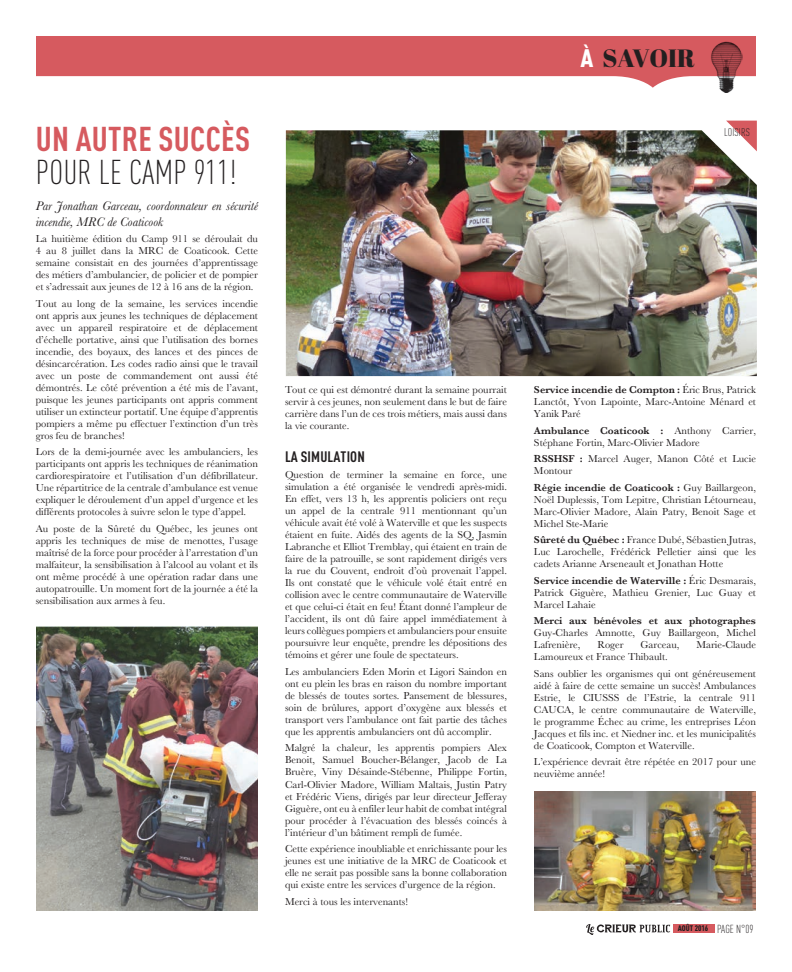
<style>
.page{position:relative;width:792px;height:972px;background:#fff}
.page>*{position:absolute;margin:0;border:0;box-sizing:border-box;transform-origin:0 0}
.t1{font:300 condensed 34px "DINOT";letter-spacing:.01em;color:#231f20}
.t2{font:700 condensed 34px "DINOT";letter-spacing:.01em;color:#d65a5f}
.t3{font:25px "Abril Fatface";color:#231f20}
.t4{font:700 condensed 15px "DINOT";letter-spacing:.01em;color:#231f20}
.t5{font:italic 13px/16px "Baskerville";color:#231f20}
.t6{font:300 condensed 11.5px "DINOT";color:#231f20}
.t7{font:300 condensed 11px "DINOT";letter-spacing:.01em;color:#231f20}
.t8{font:10.5px/12px "Baskerville";color:#231f20;text-align:justify}
.t9{font:600 10.5px "Baskerville";color:#231f20}
.t10{font:900 condensed 8px "DINOT";color:#231f20}
.s1{font-family:"DINOT";font-weight:900;font-stretch:condensed;color:#fff}
.s2{font-weight:600}
.s3{font-weight:300;font-size:11.5px}
</style>
<div class="page">
<div style="left:673px;top:924px;width:42px;height:9px;background:#d65a5f"></div>
<svg style="left:586px;top:924px;width:84px;height:11px"></svg>
<svg style="left:36px;top:36px;width:720px;height:52px;fill:#d65a5f"></svg>
<img style="left:711px;top:41px;width:32px;height:52px">
<img style="left:36px;top:626px;width:222px;height:285px">
<svg style="left:726px;top:121px;width:31px;height:9px"></svg>
<img style="left:286px;top:130px;width:471px;height:246px">
<img style="left:534px;top:791px;width:222px;height:120px">
<h1 class="t2" style="left:36px;top:119px;width:216px">UN AUTRE SUCCÈS</h1>
<h1 class="t1" style="left:36px;top:153px;width:202px">POUR LE CAMP 911!</h1>
<p class="t5" style="left:36px;top:198px;width:224px">Par Jonathan Garceau, coordonnateur en sécurité incendie, MRC de Coaticook</p>
<p class="t8" style="left:36px;top:233px;width:224px">La huitième édition du Camp 911 se déroulait du 4 au 8 juillet dans la MRC de Coaticook. Cette semaine consistait en des journées d’apprentissage des métiers d’ambulancier, de policier et de pompier et s’adressait aux jeunes de 12 à 16 ans de la région.</p>
<p class="t8" style="left:36px;top:298px;width:224px">Tout au long de la semaine, les services incendie ont appris aux jeunes les techniques de déplacement avec un appareil respiratoire et de déplacement d’échelle portative, ainsi que l’utilisation des bornes incendie, des boyaux, des lances et des pinces de désincarcération. Les codes radio ainsi que le travail avec un poste de commandement ont aussi été démontrés. Le côté prévention a été mis de l’avant, puisque les jeunes participants ont appris comment utiliser un extincteur portatif. Une équipe d’apprentis pompiers a même pu effectuer l’extinction d’un très gros feu de branches!</p>
<p class="t8" style="left:36px;top:446px;width:224px">Lors de la demi-journée avec les ambulanciers, les participants ont appris les techniques de réanimation cardiorespiratoire et l’utilisation d’un défibrillateur.<br>Une répartitrice de la centrale d’ambulance est venue expliquer le déroulement d’un appel d’urgence et les différents protocoles à suivre selon le type d’appel.</p>
<p class="t8" style="left:36px;top:523px;width:224px">Au poste de la Sûreté du Québec, les jeunes ont appris les techniques de mise de menottes, l’usage maîtrisé de la force pour procéder à l’arrestation d’un malfaiteur, la sensibilisation à l’alcool au volant et ils ont même procédé à une opération radar dans une autopatrouille. Un moment fort de la journée a été la sensibilisation aux armes à feu.</p>
<h2 class="t3" style="left:581px;top:41px;width:39px"><span class="s1">À</span> SAVOIR</h2>
<p class="t7" style="left:724px;top:126px;width:26px">LOISIRS</p>
<p class="t8" style="left:285px;top:384px;width:224px">Tout ce qui est démontré durant la semaine pourrait servir à ces jeunes, non seulement dans le but de faire carrière dans l’un de ces trois métiers, mais aussi dans la vie courante.</p>
<h3 class="t4" style="left:285px;top:448px;width:81px">LA SIMULATION</h3>
<p class="t8" style="left:285px;top:469px;width:224px">Question de terminer la semaine en force, une simulation a été organisée le vendredi après-midi.<br>En effet, vers 13 h, les apprentis policiers ont reçu un appel de la centrale 911 mentionnant qu’un véhicule avait été volé à Waterville et que les suspects étaient en fuite. Aidés des agents de la SQ, Jasmin Labranche et Elliot Tremblay, qui étaient en train de faire de la patrouille, se sont rapidement dirigés vers la rue du Couvent, endroit d’où provenait l’appel.<br>Ils ont constaté que le véhicule volé était entré en collision avec le centre communautaire de Waterville et que celui-ci était en feu! Étant donné l’ampleur de l’accident, ils ont dû faire appel immédiatement à leurs collègues pompiers et ambulanciers pour ensuite poursuivre leur enquête, prendre les dépositions des témoins et gérer une foule de spectateurs.</p>
<p class="t8" style="left:285px;top:666px;width:224px">Les ambulanciers Eden Morin et Ligori Saindon en ont eu plein les bras en raison du nombre important de blessés de toutes sortes. Pansement de blessures, soin de brûlures, apport d’oxygène aux blessés et transport vers l’ambulance ont fait partie des tâches que les apprentis ambulanciers ont dû accomplir.</p>
<p class="t8" style="left:285px;top:742px;width:224px">Malgré la chaleur, les apprentis pompiers Alex Benoit, Samuel Boucher-Bélanger, Jacob de La Bruère, Viny Désainde-Stébenne, Philippe Fortin, Carl-Olivier Madore, William Maltais, Justin Patry et Frédéric Viens, dirigés par leur directeur Jefferay Giguère, ont eu à enfiler leur habit de combat intégral pour procéder à l’évacuation des blessés coincés à l’intérieur d’un bâtiment rempli de fumée.</p>
<p class="t8" style="left:285px;top:843px;width:224px">Cette expérience inoubliable et enrichissante pour les jeunes est une initiative de la MRC de Coaticook et elle ne serait pas possible sans la bonne collaboration qui existe entre les services d’urgence de la région.</p>
<p class="t8" style="left:285px;top:895px;width:124px">Merci à tous les intervenants!</p>
<p class="t8" style="left:534px;top:384px;width:224px"><span class="s2">Service incendie de Compton :</span> Éric Brus, Patrick Lanctôt, Yvon Lapointe, Marc-Antoine Ménard et Yanik Paré</p>
<p class="t8" style="left:534px;top:424px;width:224px"><span class="s2">Ambulance Coaticook :</span> Anthony Carrier,<br>Stéphane Fortin, Marc-Olivier Madore</p>
<p class="t8" style="left:534px;top:453px;width:224px"><span class="s2">RSSHSF :</span> Marcel Auger, Manon Côté et Lucie<br>Montour</p>
<p class="t8" style="left:534px;top:481px;width:224px"><span class="s2">Régie incendie de Coaticook :</span> Guy Baillargeon, Noël Duplessis, Tom Lepitre, Christian Létourneau, Marc-Olivier Madore, Alain Patry, Benoit Sage et Michel Ste-Marie</p>
<p class="t8" style="left:534px;top:534px;width:224px"><span class="s2">Sûreté du Québec :</span> France Dubé, Sébastien Jutras, Luc Larochelle, Frédérick Pelletier ainsi que les cadets Arianne Arseneault et Jonathan Hotte</p>
<p class="t8" style="left:534px;top:574px;width:224px"><span class="s2">Service incendie de Waterville :</span> Éric Desmarais, Patrick Giguère, Mathieu Grenier, Luc Guay et Marcel Lahaie</p>
<p class="t9" style="left:534px;top:614px;width:223px">Merci aux bénévoles et aux photographes</p>
<p class="t8" style="left:534px;top:627px;width:223px">Guy-Charles Amnotte, Guy Baillargeon, Michel<br>Lafrenière,</p>
<p class="t8" style="left:597px;top:639px;width:28px">Roger</p>
<p class="t8" style="left:641px;top:639px;width:40px">Garceau,</p>
<p class="t8" style="left:696px;top:639px;width:61px">Marie-Claude</p>
<p class="t8" style="left:534px;top:649px;width:224px;line-height:16.5px">Lamoureux et France Thibault.<br>Sans oublier les organismes qui ont généreusement</p>
<p class="t8" style="left:534px;top:679px;width:224px">aidé à faire de cette semaine un succès! Ambulances Estrie, le CIUSSS de l’Estrie, la centrale 911<br>CAUCA, le centre communautaire de Waterville, le programme Échec au crime, les entreprises Léon Jacques et fils inc. et Niedner inc. et les municipalités de Coaticook, Compton et Waterville.</p>
<p class="t8" style="left:534px;top:756px;width:224px">L’expérience devrait être répétée en 2017 pour une neuvième année!</p>
<p class="t10" style="left:678px;top:924px;width:45px">août 2016 <span class="s3">PAGE</span></p>
<p class="t6" style="left:736px;top:922px;width:19px">N°09</p>
</div>
